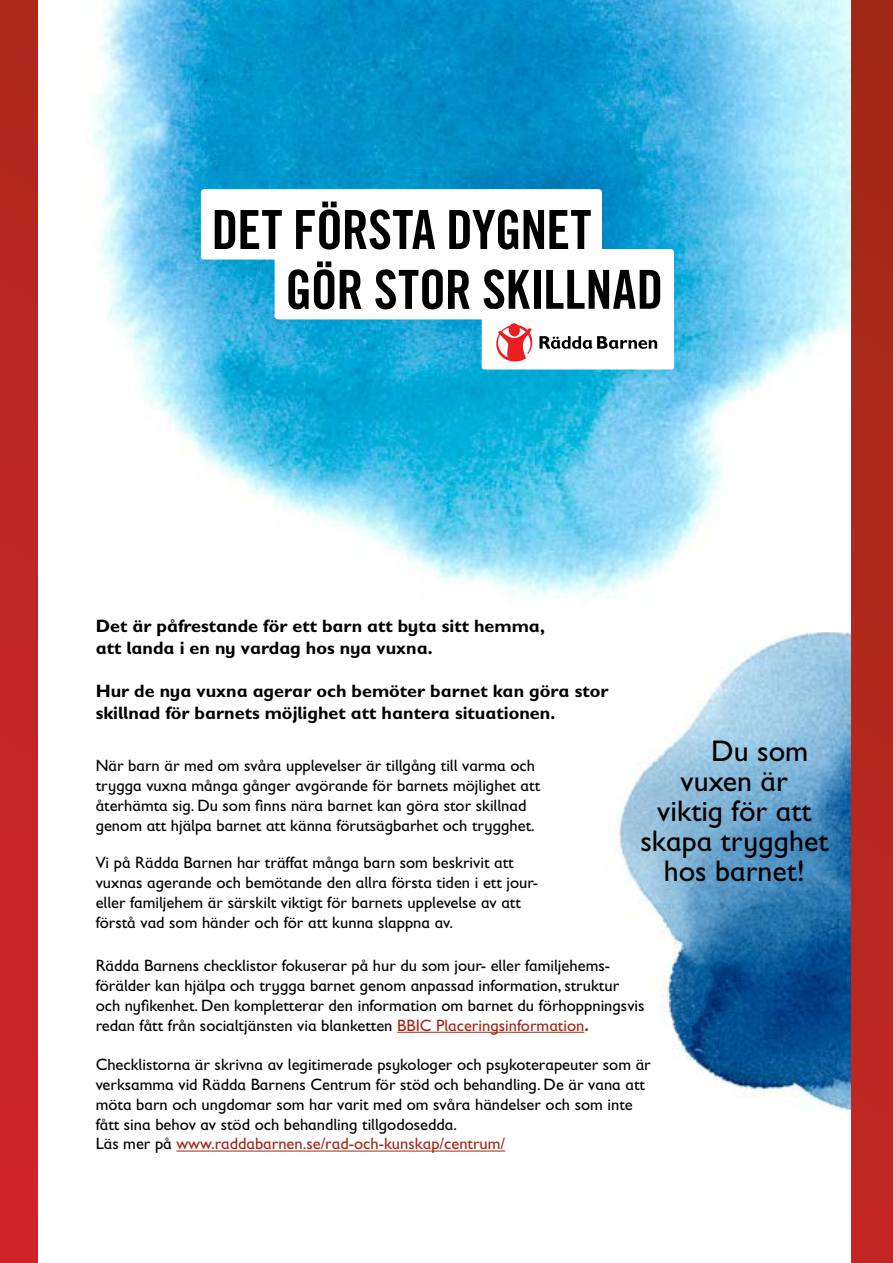
<style>
.page{position:relative;width:893px;height:1263px;background:#fff}
.page>*{position:absolute;margin:0;border:0;box-sizing:border-box;transform-origin:0 0}
.t1{font:54px "Trade Gothicfor RB Bd Cn 20";letter-spacing:-.015em;color:#000}
.t2{font:30px "Gill Sans Infant Std";color:#000}
.t3{font:700 18px/21.6px "Gill Sans Infant Std";color:#000}
.t4{font:16.5px/19.8px "Gill Sans Infant Std";color:#000}
.s1{color:#a02816}
.s2{font-weight:700;color:#a02816}
</style>
<div class="page">
<div style="left:0;top:0;width:893px;height:1263px;background:linear-gradient(to bottom,#a92f1f,#c6282a)"></div>
<div style="left:38px;top:0;width:812px;height:1263px;background:#fff"></div>
<img style="left:619px;top:632px;width:231px;height:479px">
<img style="left:93px;top:0;width:757px;height:598px">
<div style="left:482px;top:309px;width:192px;height:60px;background:#fff;border-radius:2px"></div>
<div style="left:482px;top:309px;width:192px;height:60px;border:1px solid #fff;border-radius:2px"></div>
<svg style="left:201px;top:189px;width:473px;height:173px"></svg>
<hr style="left:397px;top:1032px;width:187px;height:1px;background:#a02816">
<hr style="left:176px;top:1151px;width:329px;height:1px;background:#a02816">
<h1 class="t1" style="left:211px;top:197px;width:381px">DET FÖRSTA DYGNET</h1>
<h1 class="t1" style="left:285px;top:257px;width:380px">GÖR STOR SKILLNAD</h1>
<p class="t3" style="left:96px;top:615px;width:451px">Det är påfrestande för ett barn att byta sitt hemma, att landa i en ny vardag hos nya vuxna.</p>
<p class="t3" style="left:96px;top:680px;width:514px">Hur de nya vuxna agerar och bemöter barnet kan göra stor skillnad för barnets möjlighet att hantera situationen.</p>
<p class="t4" style="left:96px;top:756px;width:446px">När barn är med om svåra upplevelser är tillgång till varma och trygga vuxna många gånger avgörande för barnets möjlighet att återhämta sig. Du som finns nära barnet kan göra stor skillnad genom att hjälpa barnet att känna förutsägbarhet och trygghet.</p>
<p class="t4" style="left:96px;top:853px;width:444px">Vi på Rädda Barnen har träffat många barn som beskrivit att vuxnas agerande och bemötande den allra första tiden i ett jour&shy;eller familjehem är särskilt viktigt för barnets upplevelse av att förstå vad som händer och för att kunna slappna av.</p>
<h2 class="t2" style="left:711px;top:733px;width:99px">Du som</h2>
<h2 class="t2" style="left:681px;top:763px;width:109px">vuxen är</h2>
<h2 class="t2" style="left:657px;top:793px;width:156px">viktig för att</h2>
<h2 class="t2" style="left:640px;top:823px;width:190px">skapa trygghet</h2>
<h2 class="t2" style="left:664px;top:853px;width:143px">hos barnet!</h2>
<p class="t4" style="left:96px;top:956px;width:550px">Rädda Barnens checklistor fokuserar på hur du som jour- eller familjehems&shy;förälder kan hjälpa och trygga barnet genom anpassad information, struktur och nyfikenhet. Den kompletterar den information om barnet du förhoppningsvis redan fått från socialtjänsten via blanketten <span class="s1">BBIC Placeringsinformation</span><span class="s2">.</span></p>
<p class="t4" style="left:96px;top:1055px;width:557px">Checklistorna är skrivna av legitimerade psykologer och psykoterapeuter som är verksamma vid Rädda Barnens Centrum för stöd och behandling. De är vana att möta barn och ungdomar som har varit med om svåra händelser och som inte fått sina behov av stöd och behandling tillgodosedda.<br>Läs mer på <span class="s1">www.raddabarnen.se/rad-och-kunskap/centrum/</span></p>
</div>
